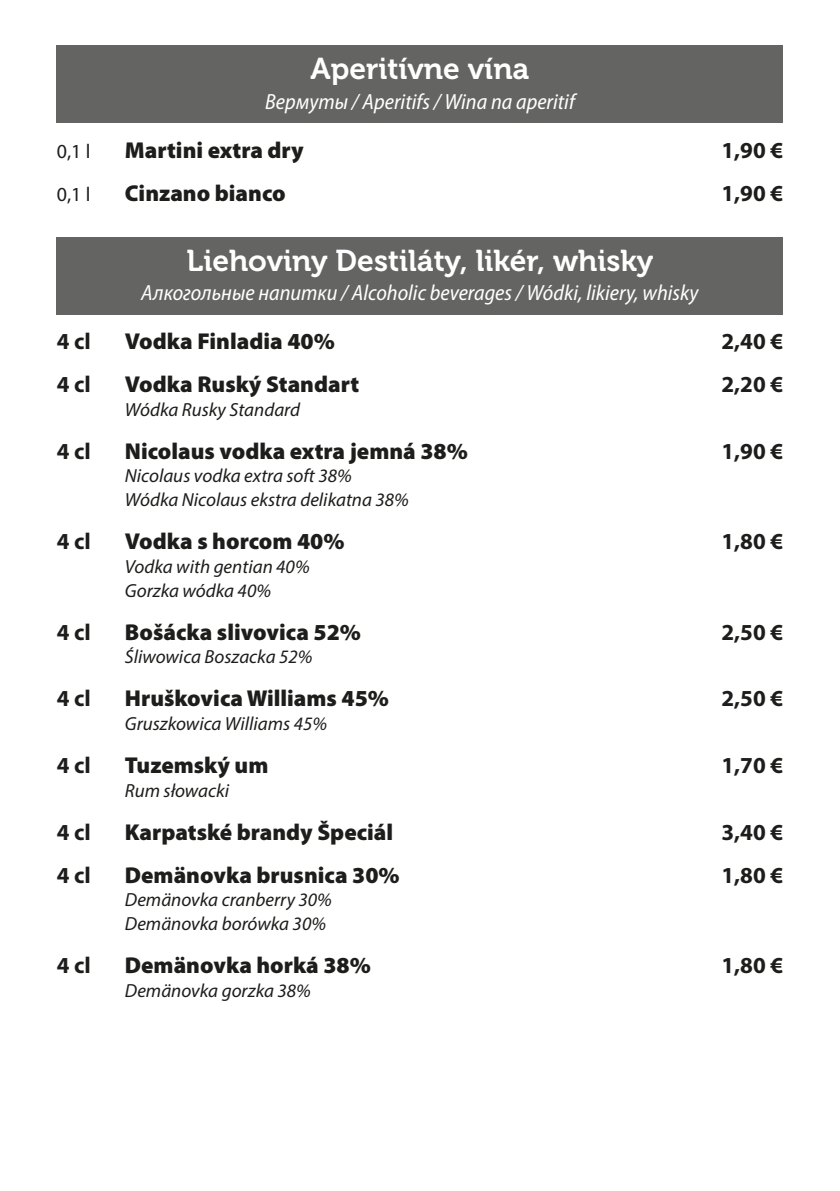
<style>
.page{position:relative;width:840px;height:1191px;background:#fff}
.page>*{position:absolute;margin:0;border:0;box-sizing:border-box;transform-origin:0 0}
.t1{font:30px "Museo 700";color:#fff}
.t2{font:900 23px "Myriad Pro";color:#1d1d1b}
.t3{font:700 23px "Myriad Pro";color:#1d1d1b}
.t4{font:italic semi-condensed 22px "Myriad Pro";color:#fff}
.t5{font:20px "Myriad Pro";color:#1d1d1b}
.t6{font:italic 19px/23.6px "Myriad Pro";color:#1d1d1b}
</style>
<div class="page">
<div style="left:57px;top:45px;width:725px;height:53px;background:#646463"></div>
<div style="left:57px;top:87px;width:725px;height:36px;background:#646463"></div>
<div style="left:57px;top:237px;width:725px;height:52px;background:#646463"></div>
<div style="left:57px;top:278px;width:725px;height:36px;background:#646463"></div>
<h1 class="t1" style="left:310px;top:52px;width:220px">Aperitívne vína</h1>
<p class="t4" style="left:265px;top:90px;width:311px">Вермуты / Aperitifs / Wina na aperitif</p>
<p class="t5" style="left:57px;top:139px;width:35px">0,1 l</p>
<p class="t2" style="left:125px;top:137px;width:180px">Martini extra dry</p>
<p class="t3" style="left:721px;top:135px;width:63px">1,90 €</p>
<p class="t5" style="left:57px;top:182px;width:35px">0,1 l</p>
<p class="t2" style="left:125px;top:180px;width:162px">Cinzano bianco</p>
<p class="t3" style="left:721px;top:178px;width:63px">1,90 €</p>
<h1 class="t1" style="left:186px;top:244px;width:468px">Liehoviny Destiláty, likér, whisky</h1>
<p class="t4" style="left:141px;top:281px;width:558px">Алкогольные напитки / Alcoholic beverages / Wódki, likiery, whisky</p>
<p class="t3" style="left:57px;top:326px;width:36px">4 cl</p>
<p class="t2" style="left:125px;top:328px;width:211px">Vodka Finladia 40%</p>
<p class="t3" style="left:721px;top:326px;width:63px">2,40 €</p>
<p class="t3" style="left:57px;top:369px;width:36px">4 cl</p>
<p class="t2" style="left:125px;top:371px;width:236px">Vodka Ruský Standart</p>
<p class="t3" style="left:721px;top:369px;width:63px">2,20 €</p>
<p class="t6" style="left:125px;top:397px;width:177px">Wódka Rusky Standard</p>
<p class="t3" style="left:57px;top:436px;width:36px">4 cl</p>
<p class="t2" style="left:125px;top:438px;width:344px">Nicolaus vodka extra jemná 38%</p>
<p class="t3" style="left:721px;top:436px;width:63px">1,90 €</p>
<p class="t6" style="left:125px;top:464px;width:285px">Nicolaus vodka extra soft 38%<br>Wódka Nicolaus ekstra delikatna 38%</p>
<p class="t3" style="left:57px;top:526px;width:36px">4 cl</p>
<p class="t2" style="left:125px;top:528px;width:221px">Vodka s horcom 40%</p>
<p class="t3" style="left:721px;top:526px;width:63px">1,80 €</p>
<p class="t6" style="left:125px;top:554px;width:186px">Vodka with gentian 40%<br>Gorzka wódka 40%</p>
<p class="t3" style="left:57px;top:617px;width:36px">4 cl</p>
<p class="t2" style="left:125px;top:618px;width:237px">Bošácka slivovica 52%</p>
<p class="t3" style="left:721px;top:617px;width:63px">2,50 €</p>
<p class="t6" style="left:125px;top:644px;width:189px">Śliwowica Boszacka 52%</p>
<p class="t3" style="left:57px;top:683px;width:36px">4 cl</p>
<p class="t2" style="left:125px;top:685px;width:265px">Hruškovica Williams 45%</p>
<p class="t3" style="left:721px;top:683px;width:63px">2,50 €</p>
<p class="t6" style="left:125px;top:711px;width:204px">Gruszkowica Williams 45%</p>
<p class="t3" style="left:57px;top:750px;width:36px">4 cl</p>
<p class="t2" style="left:125px;top:752px;width:145px">Tuzemský um</p>
<p class="t3" style="left:721px;top:750px;width:63px">1,70 €</p>
<p class="t6" style="left:125px;top:778px;width:106px">Rum słowacki</p>
<p class="t3" style="left:57px;top:817px;width:36px">4 cl</p>
<p class="t2" style="left:125px;top:819px;width:270px">Karpatské brandy Špeciál</p>
<p class="t3" style="left:721px;top:817px;width:63px">3,40 €</p>
<p class="t3" style="left:57px;top:860px;width:36px">4 cl</p>
<p class="t2" style="left:125px;top:862px;width:276px">Demänovka brusnica 30%</p>
<p class="t3" style="left:721px;top:860px;width:63px">1,80 €</p>
<p class="t6" style="left:125px;top:888px;width:208px">Demänovka cranberry 30%<br>Demänovka borówka 30%</p>
<p class="t3" style="left:57px;top:950px;width:36px">4 cl</p>
<p class="t2" style="left:125px;top:952px;width:247px">Demänovka horká 38%</p>
<p class="t3" style="left:721px;top:950px;width:63px">1,80 €</p>
<p class="t6" style="left:125px;top:978px;width:187px">Demänovka gorzka 38%</p>
</div>
